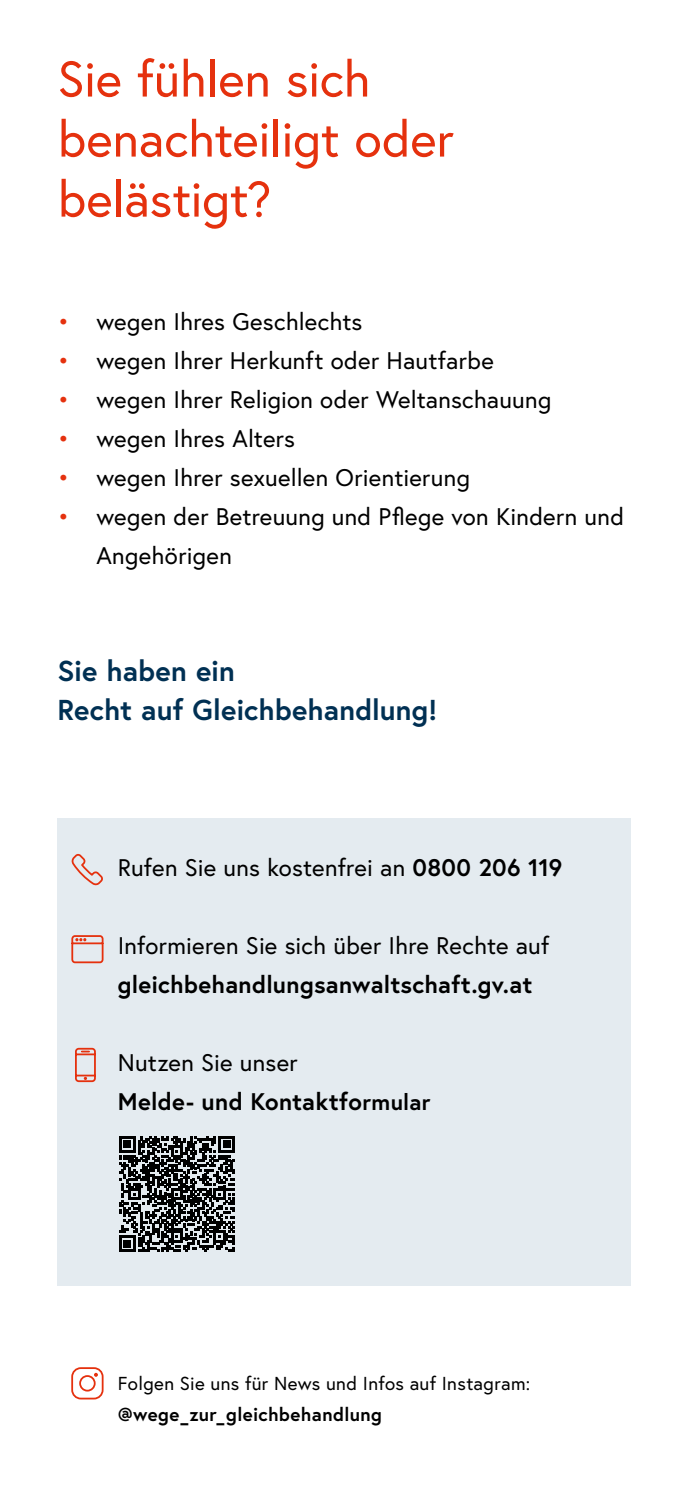
<style>
.page{position:relative;width:688px;height:1489px;background:#fff}
.page>*{position:absolute;margin:0;border:0;box-sizing:border-box;transform-origin:0 0}
.h1_ohne_Nummerierung{font:50px/60px "Europa Austria";letter-spacing:-.005em;color:#e5310e}
.t1{font:700 28.75px/39px "Europa Austria";color:#003053}
.Infobox_p_Infobox{font:24px/39px "Europa Austria";letter-spacing:.01em;color:#000}
.Infobox_p_Infobox-2{font:700 24px/39px "Europa Austria";letter-spacing:.01em;color:#000}
.Infobox_p_Infobox-3{font:18.75px/30.5px "Europa Austria";letter-spacing:.02em;color:#000}
.s1{color:#e5310e}
.s2{font-weight:700}
.s3{font-weight:400}
.s4{font-size:22.5px}
</style>
<div class="page">
<hr style="left:687px;top:134px;width:1px;height:1354px;background:#003053">
<div style="left:57px;top:818px;width:573px;height:102px;background:#e4ebf0"></div>
<div style="left:57px;top:896px;width:573px;height:141px;background:#e4ebf0"></div>
<div style="left:57px;top:1013px;width:573px;height:272px;background:#e4ebf0"></div>
<svg style="left:71px;top:854px;width:32px;height:32px"></svg>
<svg style="left:71px;top:935px;width:33px;height:29px"></svg>
<svg style="left:75px;top:1047px;width:21px;height:35px"></svg>
<svg style="left:119px;top:1136px;width:116px;height:115px"></svg>
<div style="left:71px;top:1366px;width:32px;height:33px;border:2px solid #e5310e;border-radius:9px"></div>
<div style="left:79px;top:1374px;width:17px;height:17px;border:2px solid #e5310e;border-radius:50%"></div>
<svg style="left:94px;top:1372px;width:4px;height:4px"></svg>
<h1 class="h1_ohne_Nummerierung" style="left:57px;top:48px;width:397px">Sie fühlen sich benachteiligt oder belästigt?</h1>
<p class="Infobox_p_Infobox" style="left:57px;top:302px;width:306px"><span class="s1">•</span> wegen Ihres Geschlechts</p>
<p class="Infobox_p_Infobox" style="left:57px;top:341px;width:438px"><span class="s1">•</span> wegen Ihrer Herkunft oder Hautfarbe</p>
<p class="Infobox_p_Infobox" style="left:57px;top:380px;width:495px"><span class="s1">•</span> wegen Ihrer Religion oder Weltanschauung</p>
<p class="Infobox_p_Infobox" style="left:57px;top:419px;width:239px"><span class="s1">•</span> wegen Ihres Alters</p>
<p class="Infobox_p_Infobox" style="left:57px;top:458px;width:414px"><span class="s1">•</span> wegen Ihrer sexuellen Orientierung</p>
<p class="Infobox_p_Infobox" style="left:96px;top:497px;width:529px;text-indent:-39px"><span class="s1">•</span> wegen der Betreuung und Pflege von Kindern und<br>Angehörigen</p>
<p class="t1" style="left:57px;top:651px;width:381px">Sie haben ein<br>Recht auf Gleichbehandlung!</p>
<p class="Infobox_p_Infobox" style="left:118px;top:848px;width:446px">Rufen Sie uns kostenfrei an <span class="s2">0800 206 119</span></p>
<p class="Infobox_p_Infobox" style="left:118px;top:926px;width:433px">Informieren Sie sich über Ihre Rechte auf <span class="s2">gleichbehandlungsanwaltschaft.gv.at</span></p>
<p class="Infobox_p_Infobox-2" style="left:118px;top:1042px;width:314px"><span class="s3">Nutzen Sie unser<br></span>Melde- und Kontaktfo<span class="s4">rmular</span></p>
<p class="Infobox_p_Infobox-3" style="left:118px;top:1368px;width:414px">Folgen Sie uns für News und Infos auf Instagram: <span class="s2">@wege_zur_gleichbehandlung</span></p>
</div>
